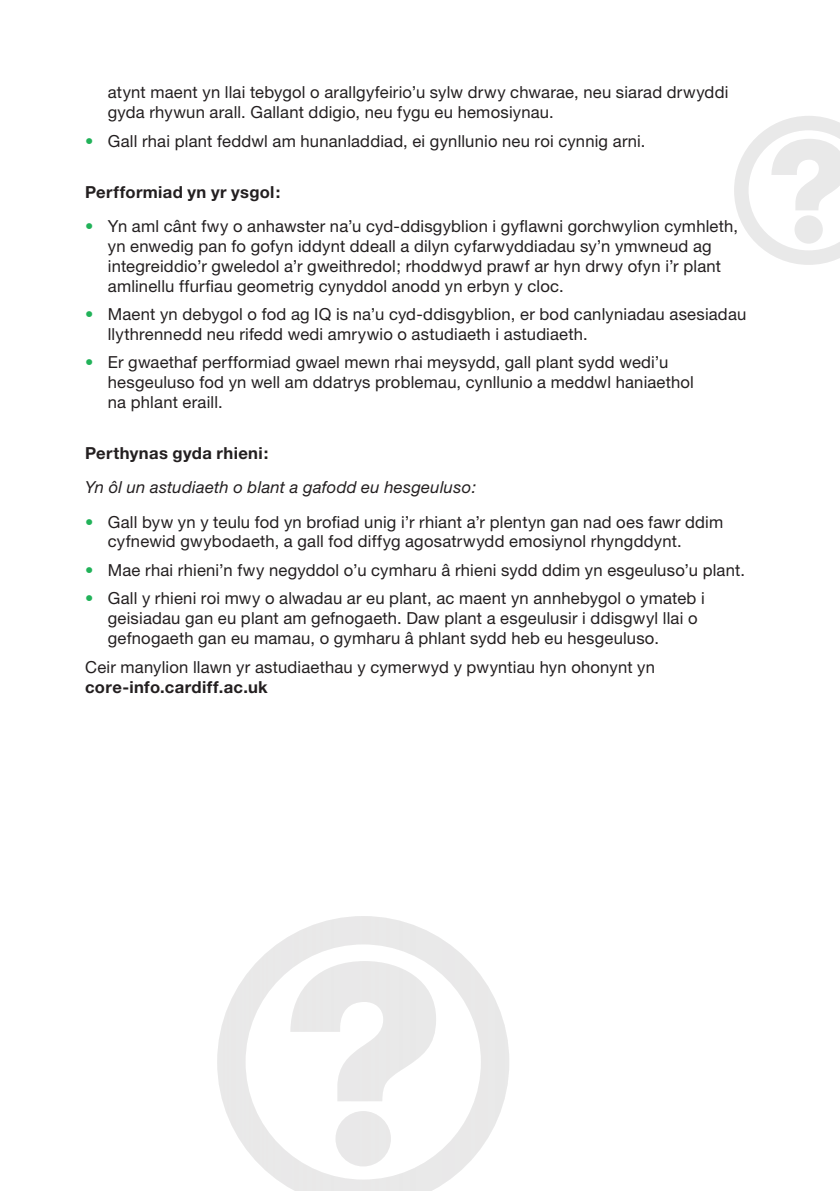
<style>
.page{position:relative;width:840px;height:1191px;background:#fff}
.page>*{position:absolute;margin:0;border:0;box-sizing:border-box;transform-origin:0 0}
.t1{font:16.6px/20px "Helvetica Neue";letter-spacing:.01em;color:#231f20}
.t2{font:700 16.6px "Helvetica Neue";letter-spacing:.02em;color:#231f20}
.t3{font:italic 16.6px "Helvetica Neue";letter-spacing:.015em;color:#231f20}
.s1{color:#21b259}
</style>
<div class="page">
<svg style="left:217px;top:916px;width:292px;height:275px"></svg>
<svg style="left:734px;top:116px;width:105px;height:149px"></svg>
<p class="t1" style="left:108px;top:82px;width:621px">atynt maent yn llai tebygol o arallgyfeirio’u sylw drwy chwarae, neu siarad drwyddi gyda rhywun arall. Gallant ddigio, neu fygu eu hemosiynau.</p>
<p class="t1" style="left:85px;top:130px;width:561px"><span class="s1">•</span> Gall rhai plant feddwl am hunanladdiad, ei gynllunio neu roi cynnig arni.</p>
<p class="t2" style="left:85px;top:181px;width:196px">Perfformiad yn yr ysgol:</p>
<p class="t1" style="left:108px;top:216px;width:631px;text-indent:-23px"><span class="s1">•</span> Yn aml cânt fwy o anhawster na’u cyd-ddisgyblion i gyflawni gorchwylion cymhleth, yn enwedig pan fo gofyn iddynt ddeall a dilyn cyfarwyddiadau sy’n ymwneud ag integreiddio’r gweledol a’r gweithredol; rhoddwyd prawf ar hyn drwy ofyn i’r plant amlinellu ffurfiau geometrig cynyddol anodd yn erbyn y cloc.</p>
<p class="t1" style="left:108px;top:304px;width:639px;text-indent:-23px"><span class="s1">•</span> Maent yn debygol o fod ag IQ is na’u cyd-ddisgyblion, er bod canlyniadau asesiadau llythrennedd neu rifedd wedi amrywio o astudiaeth i astudiaeth.</p>
<p class="t1" style="left:108px;top:352px;width:587px;text-indent:-23px"><span class="s1">•</span> Er gwaethaf perfformiad gwael mewn rhai meysydd, gall plant sydd wedi’u hesgeuluso fod yn well am ddatrys problemau, cynllunio a meddwl haniaethol na phlant eraill.</p>
<p class="t2" style="left:85px;top:443px;width:185px">Perthynas gyda rhieni:</p>
<p class="t3" style="left:85px;top:477px;width:392px">Yn ôl un astudiaeth o blant a gafodd eu hesgeuluso:</p>
<p class="t1" style="left:108px;top:511px;width:616px;text-indent:-23px"><span class="s1">•</span> Gall byw yn y teulu fod yn brofiad unig i’r rhiant a’r plentyn gan nad oes fawr ddim cyfnewid gwybodaeth, a gall fod diffyg agosatrwydd emosiynol rhyngddynt.</p>
<p class="t1" style="left:85px;top:560px;width:661px"><span class="s1">•</span> Mae rhai rhieni’n fwy negyddol o’u cymharu â rhieni sydd ddim yn esgeuluso’u plant.</p>
<p class="t1" style="left:108px;top:588px;width:598px;text-indent:-23px"><span class="s1">•</span> Gall y rhieni roi mwy o alwadau ar eu plant, ac maent yn annhebygol o ymateb i geisiadau gan eu plant am gefnogaeth. Daw plant a esgeulusir i ddisgwyl llai o gefnogaeth gan eu mamau, o gymharu â phlant sydd heb eu hesgeuluso.</p>
<p class="t1" style="left:85px;top:656px;width:571px">Ceir manylion llawn yr astudiaethau y cymerwyd y pwyntiau hyn ohonynt yn</p>
<p class="t2" style="left:85px;top:677px;width:184px">core-info.cardiff.ac.uk</p>
</div>
